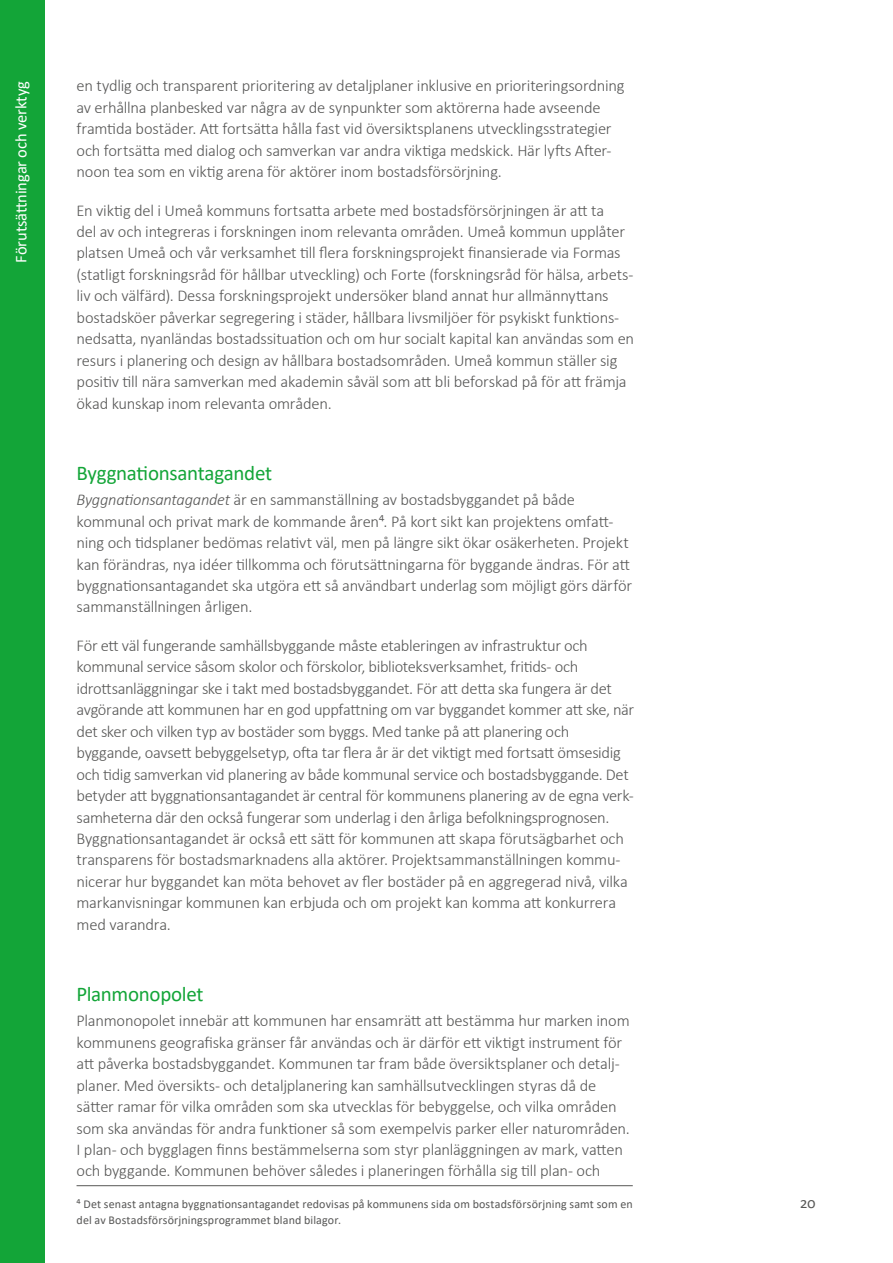
<style>
.page{position:relative;width:893px;height:1263px;background:#fff}
.page>*{position:absolute;margin:0;border:0;box-sizing:border-box;transform-origin:0 0}
.t1{font:21px "Calibri";letter-spacing:-.015em;color:#13a538}
.t2{font:300 16.5px/21.5px "Calibri";letter-spacing:-.015em;color:#575756}
.t3{font:16.5px "Calibri";letter-spacing:-.01em;color:#fff}
.t4{font:15px "Calibri";color:#575756}
.t5{font:12px/16px "Calibri";letter-spacing:.01em;color:#575756}
.s1{font-style:italic}
</style>
<div class="page">
<hr style="left:77px;top:1185px;width:556px;height:1px;background:#575756">
<div style="left:0;top:0;width:45px;height:1263px;background:#13a538"></div>
<p class="t3" style="left:10px;top:263px;width:183px;rotate:-90deg">Förutsättningar och verktyg</p>
<p class="t2" style="left:77px;top:75px;width:550px">en tydlig och transparent prioritering av detaljplaner inklusive en prioriteringsordning av erhållna planbesked var några av de synpunkter som aktörerna hade avseende framtida bostäder. Att fortsätta hålla fast vid översiktsplanens utvecklingsstrategier och fortsätta med dialog och samverkan var andra viktiga medskick. Här lyfts After&shy;noon tea som en viktig arena för aktörer inom bostadsförsörjning.</p>
<p class="t2" style="left:77px;top:199px;width:559px">En viktig del i Umeå kommuns fortsatta arbete med bostadsförsörjningen är att ta<br>del av och integreras i forskningen inom relevanta områden. Umeå kommun upplåter platsen Umeå och vår verksamhet till flera forskningsprojekt finansierade via Formas (statligt forskningsråd för hållbar utveckling) och Forte (forskningsråd för hälsa, arbets&shy;liv och välfärd). Dessa forskningsprojekt undersöker bland annat hur allmännyttans bostadsköer påverkar segregering i städer, hållbara livsmiljöer för psykiskt funktions&shy;nedsatta, nyanländas bostadssituation och om hur socialt kapital kan användas som en resurs i planering och design av hållbara bostadsområden. Umeå kommun ställer sig positiv till nära samverkan med akademin såväl som att bli beforskad på för att främja ökad kunskap inom relevanta områden.</p>
<p class="t1" style="left:77px;top:458px;width:197px">Byggnationsantagandet</p>
<p class="t2" style="left:77px;top:489px;width:557px"><span class="s1">Byggnationsantagandet</span> är en sammanställning av bostadsbyggandet på både kommunal och privat mark de kommande åren⁴. På kort sikt kan projektens omfatt&shy;ning och tidsplaner bedömas relativt väl, men på längre sikt ökar osäkerheten. Projekt kan förändras, nya idéer tillkomma och förutsättningarna för byggande ändras. För att byggnationsantagandet ska utgöra ett så användbart underlag som möjligt görs därför sammanställningen årligen.</p>
<p class="t2" style="left:77px;top:634px;width:559px">För ett väl fungerande samhällsbyggande måste etableringen av infrastruktur och kommunal service såsom skolor och förskolor, biblioteksverksamhet, fritids- och idrottsanläggningar ske i takt med bostadsbyggandet. För att detta ska fungera är det avgörande att kommunen har en god uppfattning om var byggandet kommer att ske, när det sker och vilken typ av bostäder som byggs. Med tanke på att planering och byggande, oavsett bebyggelsetyp, ofta tar flera år är det viktigt med fortsatt ömsesidig och tidig samverkan vid planering av både kommunal service och bostadsbyggande. Det betyder att byggnationsantagandet är central för kommunens planering av de egna verk&shy;samheterna där den också fungerar som underlag i den årliga befolkningsprognosen.<br>Byggnationsantagandet är också ett sätt för kommunen att skapa förutsägbarhet och transparens för bostadsmarknadens alla aktörer. Projektsammanställningen kommu&shy;nicerar hur byggandet kan möta behovet av fler bostäder på en aggregerad nivå, vilka markanvisningar kommunen kan erbjuda och om projekt kan komma att konkurrera med varandra.</p>
<p class="t1" style="left:77px;top:979px;width:129px">Planmonopolet</p>
<p class="t2" style="left:77px;top:1010px;width:555px">Planmonopolet innebär att kommunen har ensamrätt att bestämma hur marken inom kommunens geografiska gränser får användas och är därför ett viktigt instrument för att påverka bostadsbyggandet. Kommunen tar fram både översiktsplaner och detalj&shy;planer. Med översikts- och detaljplanering kan samhällsutvecklingen styras då de sätter ramar för vilka områden som ska utvecklas för bebyggelse, och vilka områden som ska användas för andra funktioner så som exempelvis parker eller naturområden.<br>I plan- och bygglagen finns bestämmelserna som styr planläggningen av mark, vatten och byggande. Kommunen behöver således i planeringen förhålla sig till plan- och</p>
<p class="t5" style="left:77px;top:1196px;width:558px">⁴ Det senast antagna byggnationsantagandet redovisas på kommunens sida om bostadsförsörjning samt som en del av Bostadsförsörjningsprogrammet bland bilagor.</p>
<p class="t4" style="left:800px;top:1192px;width:17px">20</p>
</div>
